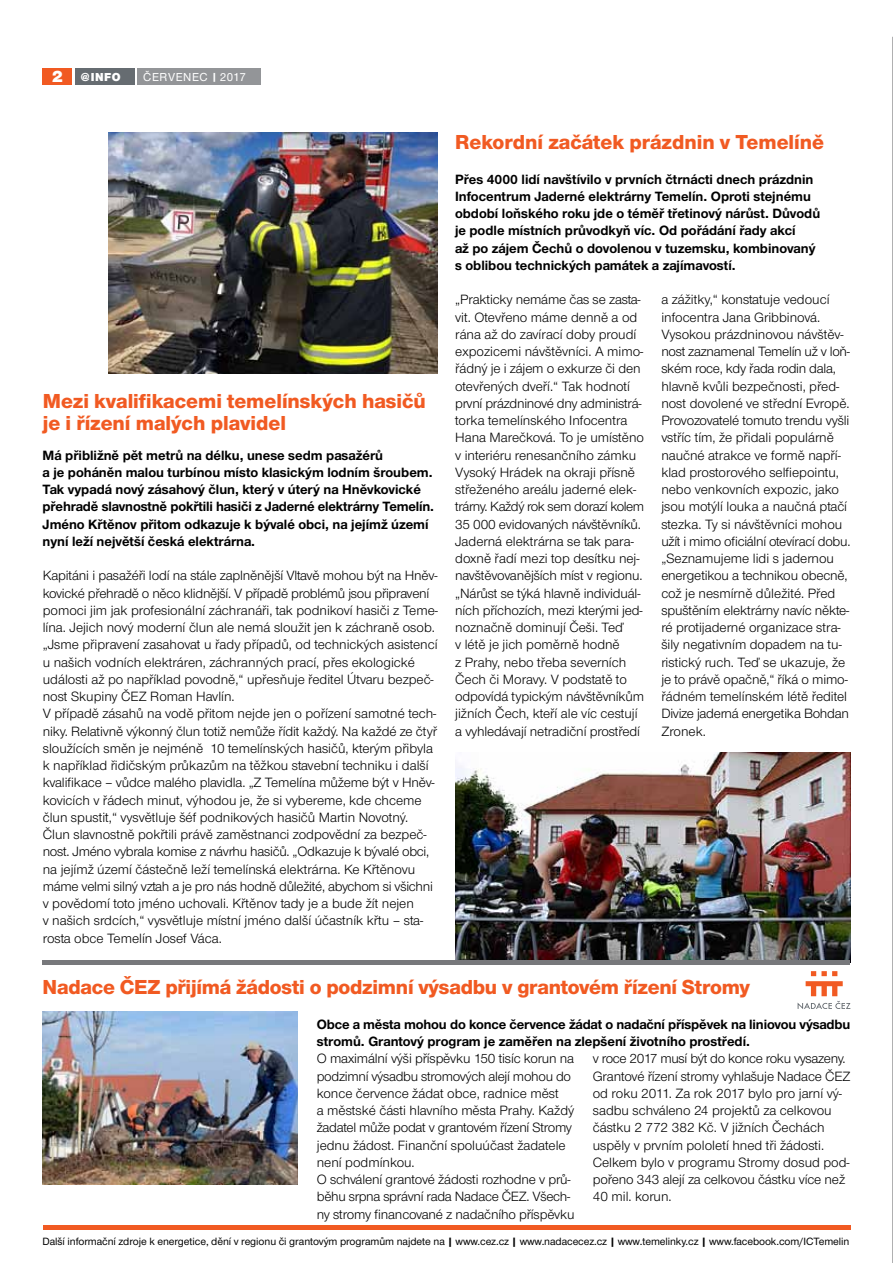
<style>
.page{position:relative;width:893px;height:1263px;background:#fff}
.page>*{position:absolute;margin:0;border:0;box-sizing:border-box;transform-origin:0 0}
.titulek_16{font:800 21px/22.5px "Nimbus CEZOT";color:#f15a22}
.ramecek_nadpis{font:900 17.25px "Nimbus CEZOT";color:#fff}
._00_text{font:13.95px/17.2px "Nimbus CEZOT";color:#000}
._00_text-2{font:700 13.95px/17.2px "Nimbus CEZOT";color:#000}
._00_text-3{font:13.95px "Nimbus CEZOT";letter-spacing:-.02em;color:#000}
.Pruh_text{font:500 12px "Nimbus CEZOT";letter-spacing:.05em;color:#fff}
.Pruh_text-2{font:900 12px "Nimbus CEZOT";color:#fff}
.tiráž{font:500 10.95px "Nimbus CEZOT";letter-spacing:-.005em;color:#000}
.s1{font-family:"Nimbus CEZ";font-weight:700;font-size:10.5px}
.s2{font-family:"Nimbus CEZ";font-weight:700}
</style>
<div class="page">
<hr style="left:892px;top:37px;width:1px;height:1226px;background:#636466">
<div style="left:43px;top:68px;width:29px;height:17px;background:#f15a22"></div>
<div style="left:138px;top:68px;width:123px;height:17px;background:#939598"></div>
<div style="left:75px;top:68px;width:60px;height:17px;background:#666c71"></div>
<hr style="left:43px;top:1225px;width:807px;height:4px;background:#f15a22">
<img style="left:108px;top:132px;width:330px;height:241px">
<img style="left:455px;top:753px;width:395px;height:207px">
<svg style="left:798px;top:971px;width:52px;height:38px"></svg>
<img style="left:43px;top:1012px;width:255px;height:172px">
<hr style="left:43px;top:960px;width:807px;height:4px;background:#77787b">
<p class="ramecek_nadpis" style="left:52px;top:66px;width:12px">2</p>
<p class="Pruh_text-2" style="left:81px;top:70px;width:41px">@INFO</p>
<p class="Pruh_text" style="left:143px;top:70px;width:104px">ČERVENEC <span class="s1">|</span> 2017</p>
<p class="titulek_16" style="left:455px;top:131px;width:371px">Rekordní začátek prázdnin v Temelíně</p>
<p class="_00_text-2" style="left:455px;top:170px;width:367px">Přes 4000 lidí navštívilo v prvních čtrnácti dnech prázdnin Infocentrum Jaderné elektrárny Temelín. Oproti stejnému období loňského roku jde o téměř třetinový nárůst. Důvodů je podle místních průvodkyň víc. Od pořádání řady akcí<br>až po zájem Čechů o dovolenou v tuzemsku, kombinovaný s oblibou technických památek a zajímavostí.</p>
<p class="_00_text" style="left:455px;top:291px;width:191px">„Prakticky nemáme čas se zasta&shy;vit. Otevřeno máme denně a od rána až do zavírací doby proudí expozicemi návštěvníci. A mimo&shy;řádný je i zájem o exkurze či den otevřených dveří.“ Tak hodnotí první prázdninové dny administrá&shy;torka temelínského Infocentra<br>Hana Marečková. To je umístěno v interiéru renesančního zámku<br>Vysoký Hrádek na okraji přísně střeženého areálu jaderné elek&shy;trárny. Každý rok sem dorazí kolem<br>35 000 evidovaných návštěvníků.<br>Jaderná elektrárna se tak para&shy;doxně řadí mezi top desítku nej&shy;navštěvovanějších míst v regionu.</p>
<p class="_00_text" style="left:455px;top:584px;width:190px">„Nárůst se týká hlavně individuál&shy;ních příchozích, mezi kterými jed&shy;noznačně dominují Češi. Teď<br>v létě je jich poměrně hodně<br>z Prahy, nebo třeba severních<br>Čech či Moravy. V podstatě to odpovídá typickým návštěvníkům jižních Čech, kteří ale víc cestují a vyhledávají netradiční prostředí</p>
<p class="_00_text" style="left:661px;top:291px;width:170px">a zážitky,“ konstatuje vedoucí infocentra Jana Gribbinová.</p>
<p class="_00_text" style="left:661px;top:326px;width:191px">Vysokou prázdninovou návštěv&shy;nost zaznamenal Temelín už v loň&shy;ském roce, kdy řada rodin dala, hlavně kvůli bezpečnosti, před&shy;nost dovolené ve střední Evropě.<br>Provozovatelé tomuto trendu vyšli vstříc tím, že přidali populárně naučné atrakce ve formě napří&shy;klad prostorového selfiepointu, nebo venkovních expozic, jako jsou motýlí louka a naučná ptačí stezka. Ty si návštěvníci mohou užít i mimo oficiální otevírací dobu.</p>
<p class="_00_text" style="left:661px;top:550px;width:190px">„Seznamujeme lidi s jadernou energetikou a technikou obecně, což je nesmírně důležité. Před spuštěním elektrárny navíc někte&shy;ré protijaderné organizace stra&shy;šily negativním dopadem na tu&shy;ristický ruch. Teď se ukazuje, že je to právě opačně,“ říká o mimo&shy;řádném temelínském létě ředitel<br>Divize jaderná energetika Bohdan<br>Zronek.</p>
<p class="titulek_16" style="left:43px;top:390px;width:385px">Mezi kvalifikacemi temelínských hasičů je i řízení malých plavidel</p>
<p class="_00_text-2" style="left:43px;top:446px;width:393px">Má přibližně pět metrů na délku, unese sedm pasažérů<br>a je poháněn malou turbínou místo klasickým lodním šroubem.<br>Tak vypadá nový zásahový člun, který v úterý na Hněvkovické přehradě slavnostně pokřtili hasiči z Jaderné elektrárny Temelín.<br>Jméno Křtěnov přitom odkazuje k bývalé obci, na jejímž území nyní leží největší česká elektrárna.</p>
<p class="_00_text" style="left:43px;top:567px;width:397px">Kapitáni i pasažéři lodí na stále zaplněnější Vltavě mohou být na Hněv&shy;kovické přehradě o něco klidnější. V případě problémů jsou připravení pomoci jim jak profesionální záchranáři, tak podnikoví hasiči z Teme&shy;lína. Jejich nový moderní člun ale nemá sloužit jen k záchraně osob. „Jsme připravení zasahovat u řady případů, od technických asistencí u našich vodních elektráren, záchranných prací, přes ekologické události až po například povodně,“ upřesňuje ředitel Útvaru bezpeč&shy;nost Skupiny ČEZ Roman Havlín.</p>
<p class="_00_text" style="left:43px;top:705px;width:396px">V případě zásahů na vodě přitom nejde jen o pořízení samotné tech&shy;niky. Relativně výkonný člun totiž nemůže řídit každý. Na každé ze čtyř sloužících směn je nejméně 10 temelínských hasičů, kterým přibyla k například řidičským průkazům na těžkou stavební techniku i další kvalifikace – vůdce malého plavidla. „Z Temelína můžeme být v Hněv&shy;kovicích v řádech minut, výhodou je, že si vybereme, kde chceme člun spustit,“ vysvětluje šéf podnikových hasičů Martin Novotný.</p>
<p class="_00_text" style="left:43px;top:826px;width:392px">Člun slavnostně pokřtili právě zaměstnanci zodpovědní za bezpeč&shy;nost. Jméno vybrala komise z návrhu hasičů. „Odkazuje k bývalé obci, na jejímž území částečně leží temelínská elektrárna. Ke Křtěnovu máme velmi silný vztah a je pro nás hodně důležité, abychom si všichni v povědomí toto jméno uchovali. Křtěnov tady je a bude žít nejen<br>v našich srdcích,“ vysvětluje místní jméno další účastník křtu – sta&shy;rosta obce Temelín Josef Váca.</p>
<p class="titulek_16" style="left:43px;top:976px;width:709px">Nadace ČEZ přijímá žádosti o podzimní výsadbu v grantovém řízení Stromy</p>
<p class="_00_text-2" style="left:317px;top:1015px;width:535px">Obce a města mohou do konce července žádat o nadační příspěvek na liniovou výsadbu stromů. Grantový program je zaměřen na zlepšení životního prostředí.</p>
<p class="_00_text" style="left:317px;top:1050px;width:259px">O maximální výši příspěvku 150 tisíc korun na podzimní výsadbu stromových alejí mohou do konce července žádat obce, radnice měst<br>a městské části hlavního města Prahy. Každý</p>
<p class="_00_text" style="left:317px;top:1119px;width:257px">žadatel může podat v grantovém řízení Stromy jednu žádost. Finanční spoluúčast žadatele není podmínkou.</p>
<p class="_00_text" style="left:317px;top:1171px;width:259px">O schválení grantové žádosti rozhodne v prů&shy;běhu srpna správní rada Nadace ČEZ. Všech&shy;ny stromy financované z nadačního příspěvku</p>
<p class="_00_text-3" style="left:593px;top:1051px;width:254px">v roce 2017 musí být do konce roku vysazeny.</p>
<p class="_00_text" style="left:593px;top:1067px;width:259px">Grantové řízení stromy vyhlašuje Nadace ČEZ od roku 2011. Za rok 2017 bylo pro jarní vý&shy;sadbu schváleno 24 projektů za celkovou částku 2 772 382 Kč. V jižních Čechách uspěly v prvním pololetí hned tři žádosti.</p>
<p class="_00_text" style="left:593px;top:1154px;width:258px">Celkem bylo v programu Stromy dosud pod&shy;pořeno 343 alejí za celkovou částku více než<br>40 mil. korun.</p>
<p class="tiráž" style="left:43px;top:1235px;width:808px">Další informační zdroje k energetice, dění v regionu či grantovým programům najdete na <span class="s2">|</span> www.cez.cz <span class="s2">|</span> www.nadacecez.cz <span class="s2">|</span> www.temelinky.cz <span class="s2">|</span> www.facebook.com/ICTemelin</p>
</div>
